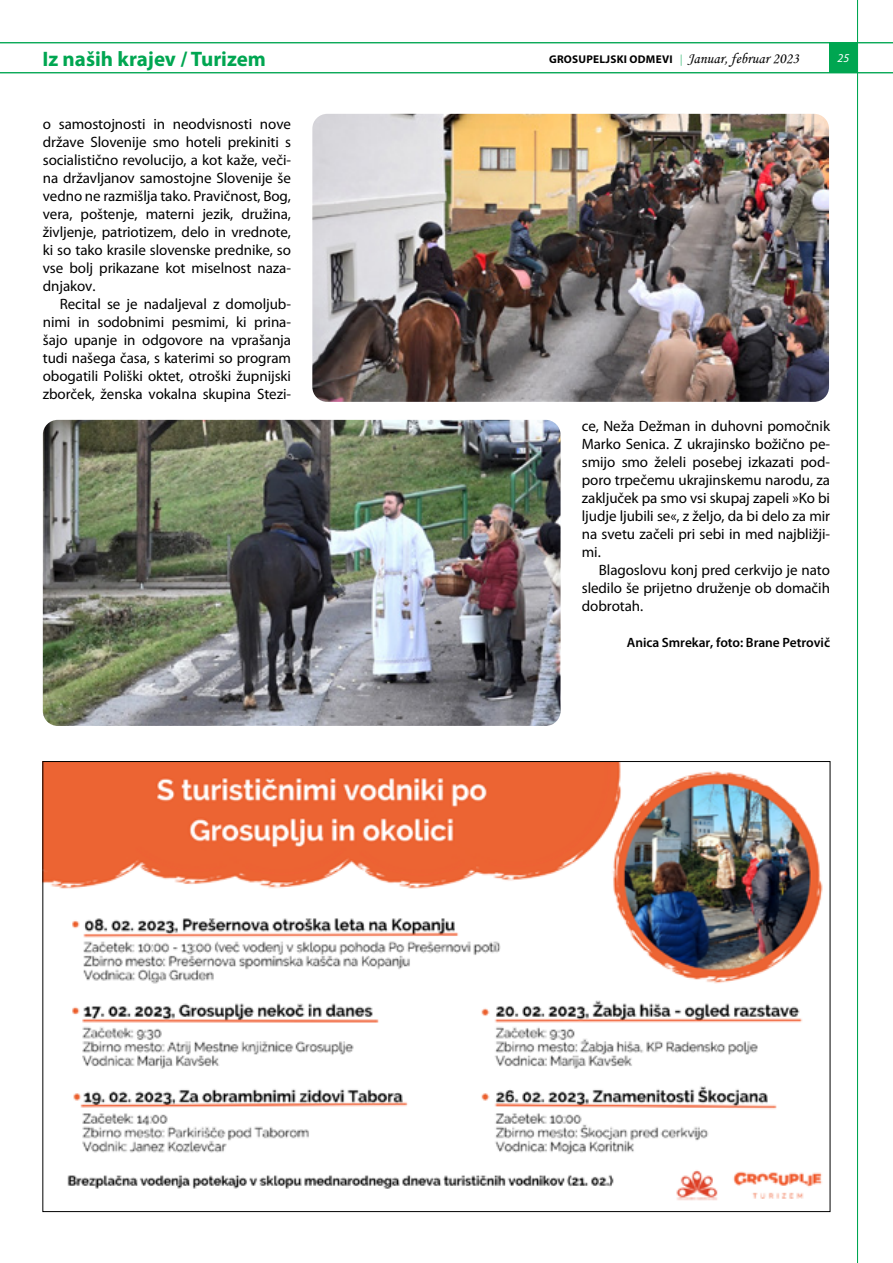
<style>
.page{position:relative;width:893px;height:1263px;background:#fff}
.page>*{position:absolute;margin:0;border:0;box-sizing:border-box;transform-origin:0 0}
.t1{font:700 21px "Myriad Pro";color:#00a651}
.t2{font:15px/18px "Myriad Pro";letter-spacing:-.005em;color:#000;text-align:justify}
.t3{font:600 13.5px "Myriad Pro";letter-spacing:-.005em;color:#000}
.t4{font:italic 12px "Myriad Pro";color:#fff}
.t5{font:700 11.25px "Myriad Pro";letter-spacing:.02em;color:#000}
.s1{font-weight:300;color:#00a651}
.s2{font-family:"Monotype Corsiva";font-weight:400;font-size:15px}
</style>
<div class="page">
<hr style="left:0;top:42px;width:893px;height:1px;background:#00a651">
<hr style="left:0;top:72px;width:893px;height:1px;background:#00a651">
<div style="left:829px;top:43px;width:28px;height:30px;background:#00a651"></div>
<hr style="left:857px;top:0;width:1px;height:1263px;background:#00a651">
<img style="left:312px;top:114px;width:517px;height:288px">
<img style="left:43px;top:420px;width:518px;height:306px">
<img style="left:44px;top:763px;width:779px;height:438px">
<h1 class="t1" style="left:43px;top:45px;width:225px">Iz naših krajev / Turizem</h1>
<p class="t2" style="left:43px;top:115px;width:250px">o samostojnosti in neodvisnosti nove države Slovenije smo hoteli prekiniti s socialistično revolucijo, a kot kaže, veči&shy;na državljanov samostojne Slovenije še vedno ne razmišlja tako. Pravičnost, Bog, vera, poštenje, materni jezik, družina, življenje, patriotizem, delo in vrednote, ki so tako krasile slovenske prednike, so vse bolj prikazane kot miselnost naza&shy;dnjakov.</p>
<p class="t2" style="left:43px;top:295px;width:250px;text-indent:17px">Recital se je nadaljeval z domoljub&shy;nimi in sodobnimi pesmimi, ki prina&shy;šajo upanje in odgovore na vprašanja tudi našega časa, s katerimi so program obogatili Poliški oktet, otroški župnijski zborček, ženska vokalna skupina Stezi-</p>
<p class="t5" style="left:549px;top:52px;width:251px">GROSUPELJSKI ODMEVI <span class="s1">|</span> <span class="s2">Januar, februar 2023</span></p>
<p class="t4" style="left:838px;top:51px;width:13px">25</p>
<p class="t2" style="left:582px;top:417px;width:250px">ce, Neža Dežman in duhovni pomočnik Marko Senica. Z ukrajinsko božično pe&shy;smijo smo želeli posebej izkazati pod&shy;poro trpečemu ukrajinskemu narodu, za zaključek pa smo vsi skupaj zapeli »Ko bi ljudje ljubili se«, z željo, da bi delo za mir na svetu začeli pri sebi in med najbližji&shy;mi.</p>
<p class="t2" style="left:582px;top:561px;width:250px;text-indent:17px">Blagoslovu konj pred cerkvijo je nato sledilo še prijetno druženje ob domačih dobrotah.</p>
<p class="t3" style="left:627px;top:634px;width:205px">Anica Smrekar, foto: Brane Petrovič</p>
</div>
